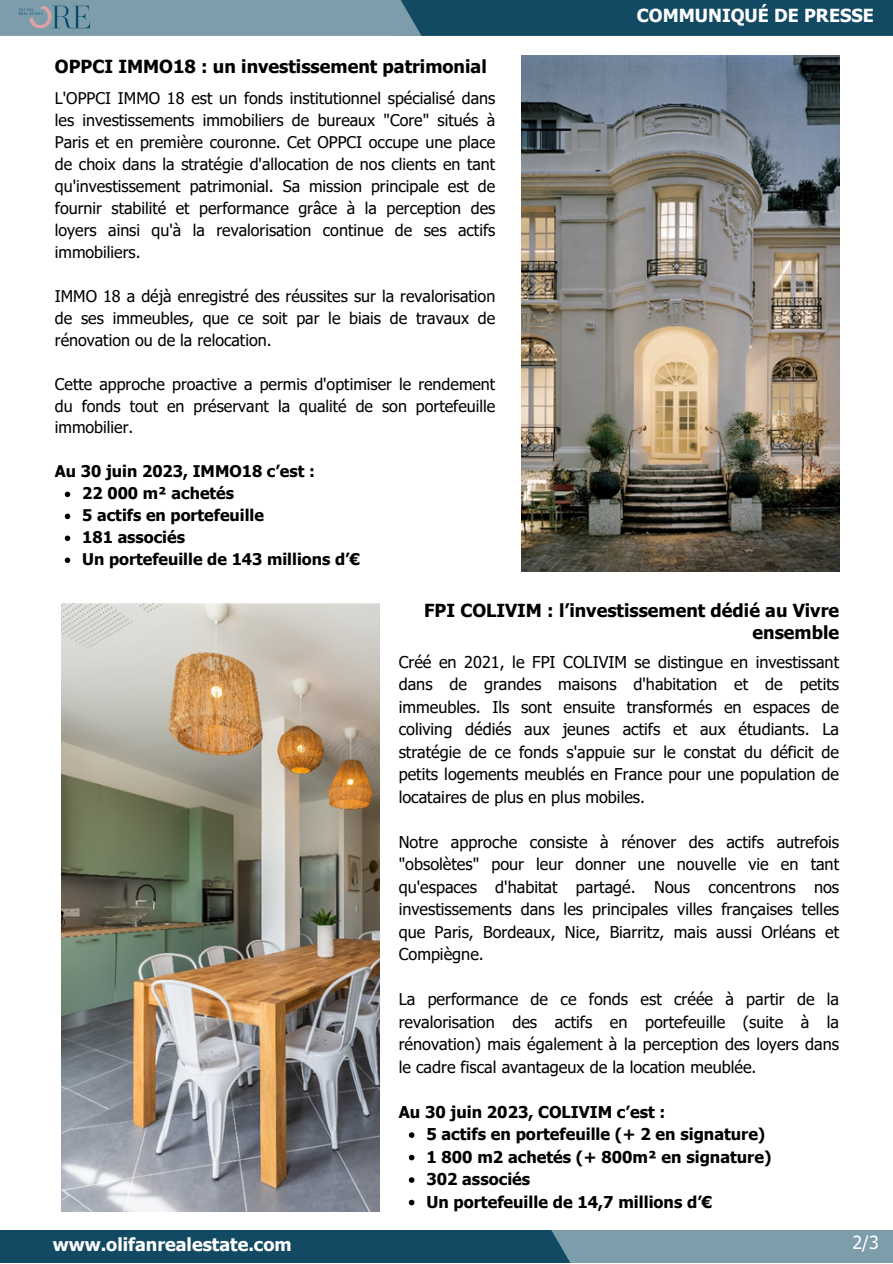
<style>
.page{position:relative;width:893px;height:1264px;background:#fff}
.page>*{position:absolute;margin:0;border:0;box-sizing:border-box;transform-origin:0 0}
.t1{font:700 18px/21.3px "Tahoma";color:#000;text-align:right}
.t2{font:700 18px "Tahoma";color:#fff}
.t3{font:18px "Tahoma";color:#fff}
.t4{font:16.2px/22.5px "Tahoma";color:#000;text-align:justify}
.t5{font:700 16.2px "Tahoma";color:#000}
.t6{font:16.05px/21.9px "Tahoma";color:#000;text-align:justify}
.t7{font:700 16.05px "Tahoma";color:#000}
</style>
<div class="page">
<div style="left:369px;top:1229px;width:523px;height:33px;background:#7d9daa"></div>
<svg style="left:0;top:1229px;width:664px;height:33px;fill:#134a63"></svg>
<div style="left:285px;top:0;width:607px;height:36px;background:#134a63"></div>
<div style="left:0;top:0;width:446px;height:96px;background:#fff"></div>
<img style="left:61px;top:603px;width:319px;height:608px">
<div style="left:0;top:0;width:421px;height:36px;background:#7d9daa"></div>
<img style="left:19px;top:5px;width:72px;height:24px">
<img style="left:521px;top:56px;width:318px;height:516px">
<svg style="left:409px;top:1132px;width:5px;height:5px"></svg>
<svg style="left:409px;top:1154px;width:5px;height:6px"></svg>
<svg style="left:409px;top:1177px;width:5px;height:5px"></svg>
<svg style="left:409px;top:1199px;width:5px;height:6px"></svg>
<svg style="left:65px;top:491px;width:5px;height:6px"></svg>
<svg style="left:65px;top:513px;width:5px;height:6px"></svg>
<svg style="left:65px;top:535px;width:5px;height:6px"></svg>
<svg style="left:65px;top:557px;width:5px;height:6px"></svg>
<p class="t1" style="left:55px;top:55px;width:433px">OPPCI IMMO18 : un investissement patrimonial</p>
<p class="t6" style="left:55px;top:87px;width:442px">L'OPPCI IMMO 18 est un fonds institutionnel spécialisé dans les investissements immobiliers de bureaux "Core" situés à Paris et en première couronne. Cet OPPCI occupe une place de choix dans la stratégie d'allocation de nos clients en tant qu'investissement patrimonial. Sa mission principale est de fournir stabilité et performance grâce à la perception des loyers ainsi qu'à la revalorisation continue de ses actifs immobiliers.</p>
<p class="t6" style="left:55px;top:284px;width:442px">IMMO 18 a déjà enregistré des réussites sur la revalorisation de ses immeubles, que ce soit par le biais de travaux de rénovation ou de la relocation.</p>
<p class="t6" style="left:55px;top:372px;width:442px">Cette approche proactive a permis d'optimiser le rendement du fonds tout en préservant la qualité de son portefeuille immobilier.</p>
<p class="t7" style="left:55px;top:461px;width:261px">Au 30 juin 2023, IMMO18 c’est :</p>
<p class="t7" style="left:82px;top:483px;width:153px">22 000 m² achetés</p>
<p class="t7" style="left:82px;top:505px;width:183px">5 actifs en portefeuille</p>
<p class="t7" style="left:82px;top:527px;width:104px">181 associés</p>
<p class="t7" style="left:82px;top:549px;width:279px">Un portefeuille de 143 millions d’€</p>
<p class="t2" style="left:636px;top:4px;width:238px">COMMUNIQUÉ DE PRESSE</p>
<p class="t1" style="left:424px;top:599px;width:416px">FPI COLIVIM : l’investissement dédié au Vivre ensemble</p>
<p class="t4" style="left:398px;top:650px;width:442px">Créé en 2021, le FPI COLIVIM se distingue en investissant dans de grandes maisons d'habitation et de petits immeubles. Ils sont ensuite transformés en espaces de coliving dédiés aux jeunes actifs et aux étudiants. La stratégie de ce fonds s'appuie sur le constat du déficit de petits logements meublés en France pour une population de locataires de plus en plus mobiles.</p>
<p class="t4" style="left:398px;top:830px;width:442px">Notre approche consiste à rénover des actifs autrefois "obsolètes" pour leur donner une nouvelle vie en tant qu'espaces d'habitat partagé. Nous concentrons nos investissements dans les principales villes françaises telles que Paris, Bordeaux, Nice, Biarritz, mais aussi Orléans et Compiègne.</p>
<p class="t4" style="left:398px;top:987px;width:442px">La performance de ce fonds est créée à partir de la revalorisation des actifs en portefeuille (suite à la rénovation) mais également à la perception des loyers dans le cadre fiscal avantageux de la location meublée.</p>
<p class="t5" style="left:398px;top:1101px;width:268px">Au 30 juin 2023, COLIVIM c’est :</p>
<p class="t5" style="left:426px;top:1123px;width:340px">5 actifs en portefeuille (+ 2 en signature)</p>
<p class="t5" style="left:426px;top:1146px;width:346px">1 800 m2 achetés (+ 800m² en signature)</p>
<p class="t5" style="left:426px;top:1168px;width:105px">302 associés</p>
<p class="t5" style="left:426px;top:1191px;width:287px">Un portefeuille de 14,7 millions d’€</p>
<p class="t2" style="left:53px;top:1232px;width:240px">www.olifanrealestate.com</p>
<p class="t3" style="left:852px;top:1230px;width:28px">2/3</p>
</div>
